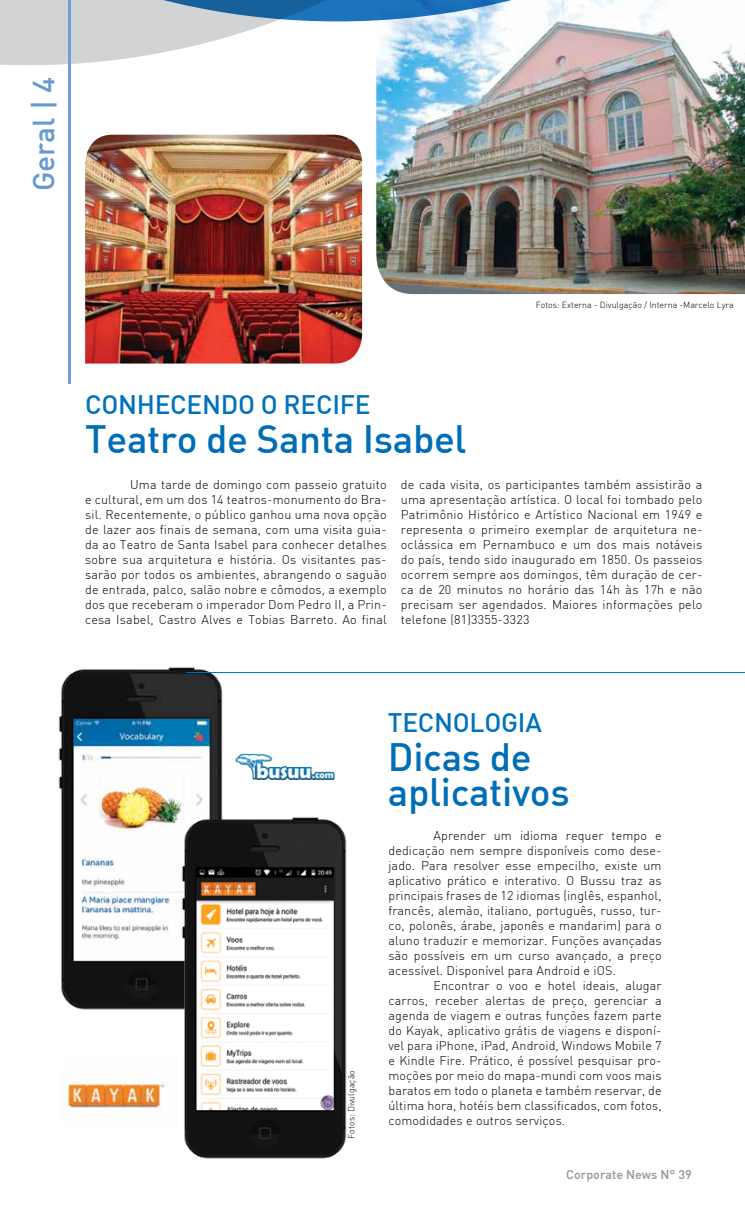
<style>
.page{position:relative;width:745px;height:1205px;background:#fff}
.page>*{position:absolute;margin:0;border:0;box-sizing:border-box;transform-origin:0 0}
.t1{font:500 38.75px/35px "DIN Alternate";letter-spacing:-.01em;color:#006eb7}
.t2{font:500 30px "DIN";color:#659ad2}
.t3{font:500 26.25px "DIN";letter-spacing:-.01em;color:#0072bc}
.t4{font:300 12.5px/15px "DIN";letter-spacing:.01em;color:#000;text-align:justify}
.t5{font:500 12.5px "DIN";color:#939598}
.t6{font:300 8.75px "DIN";color:#000}
</style>
<div class="page">
<img style="left:376px;top:61px;width:368px;height:233px">
<img style="left:58px;top:667px;width:179px;height:343px">
<img style="left:169px;top:804px;width:178px;height:355px">
<img style="left:236px;top:753px;width:98px;height:27px">
<img style="left:61px;top:1059px;width:116px;height:66px">
<img style="left:85px;top:135px;width:277px;height:228px">
<hr style="left:186px;top:672px;width:558px;height:1px;background:#0072bc">
<svg style="left:0;top:53px;width:740px;height:12px"></svg>
<svg style="left:0;top:0;width:732px;height:53px"></svg>
<hr style="left:69px;top:0;width:2px;height:384px;background:#6f9fd5">
<h2 class="t2" style="left:24px;top:191px;width:116px;rotate:-90deg">Geral | 4</h2>
<h3 class="t3" style="left:85px;top:388px;width:287px">CONHECENDO O RECIFE</h3>
<h1 class="t1" style="left:85px;top:420px;width:383px">Teatro de Santa Isabel</h1>
<p class="t6" style="left:535px;top:299px;width:199px">Fotos: Externa - Divulgação / Interna -Marcelo Lyra</p>
<p class="t4" style="left:85px;top:477px;width:303px;text-indent:45px">Uma tarde de domingo com passeio gratuito e cultural, em um dos 14 teatros-monumento do Bra&shy;sil. Recentemente, o público ganhou uma nova opção de lazer aos finais de semana, com uma visita guia&shy;da ao Teatro de Santa Isabel para conhecer detalhes sobre sua arquitetura e história. Os visitantes pas&shy;sarão por todos os ambientes, abrangendo o saguão de entrada, palco, salão nobre e cômodos, a exemplo dos que receberam o imperador Dom Pedro II, a Prin&shy;cesa Isabel, Castro Alves e Tobias Barreto. Ao final</p>
<p class="t4" style="left:400px;top:477px;width:303px">de cada visita, os participantes também assistirão a uma apresentação artística. O local foi tombado pelo Patrimônio Histórico e Artístico Nacional em 1949 e representa o primeiro exemplar de arquitetura ne&shy;oclássica em Pernambuco e um dos mais notáveis do país, tendo sido inaugurado em 1850. Os passeios ocorrem sempre aos domingos, têm duração de cer&shy;ca de 20 minutos no horário das 14h às 17h e não precisam ser agendados. Maiores informações pelo telefone (81)3355-3323</p>
<h3 class="t3" style="left:387px;top:705px;width:155px">TECNOLOGIA</h3>
<p class="t6" style="left:345px;top:1138px;width:70px;rotate:-90deg">Fotos: Divulgação</p>
<h1 class="t1" style="left:387px;top:738px;width:183px">Dicas de aplicativos</h1>
<p class="t4" style="left:388px;top:827px;width:274px;text-indent:45px">Aprender um idioma requer tempo e dedicação nem sempre disponíveis como dese&shy;jado. Para resolver esse empecilho, existe um aplicativo prático e interativo. O Bussu traz as principais frases de 12 idiomas (inglês, espanhol, francês, alemão, italiano, português, russo, tur&shy;co, polonês, árabe, japonês e mandarim) para o aluno traduzir e memorizar. Funções avançadas são possíveis em um curso avançado, a preço acessível. Disponível para Android e iOS.</p>
<p class="t4" style="left:388px;top:977px;width:274px;text-indent:45px">Encontrar o voo e hotel ideais, alugar carros, receber alertas de preço, gerenciar a agenda de viagem e outras funções fazem parte do Kayak, aplicativo grátis de viagens e disponí&shy;vel para iPhone, iPad, Android, Windows Mobile 7 e Kindle Fire. Prático, é possível pesquisar pro&shy;moções por meio do mapa-mundi com voos mais baratos em todo o planeta e também reservar, de última hora, hotéis bem classificados, com fotos, comodidades e outros serviços.</p>
<p class="t5" style="left:566px;top:1166px;width:127px">Corporate News N° 39</p>
</div>
